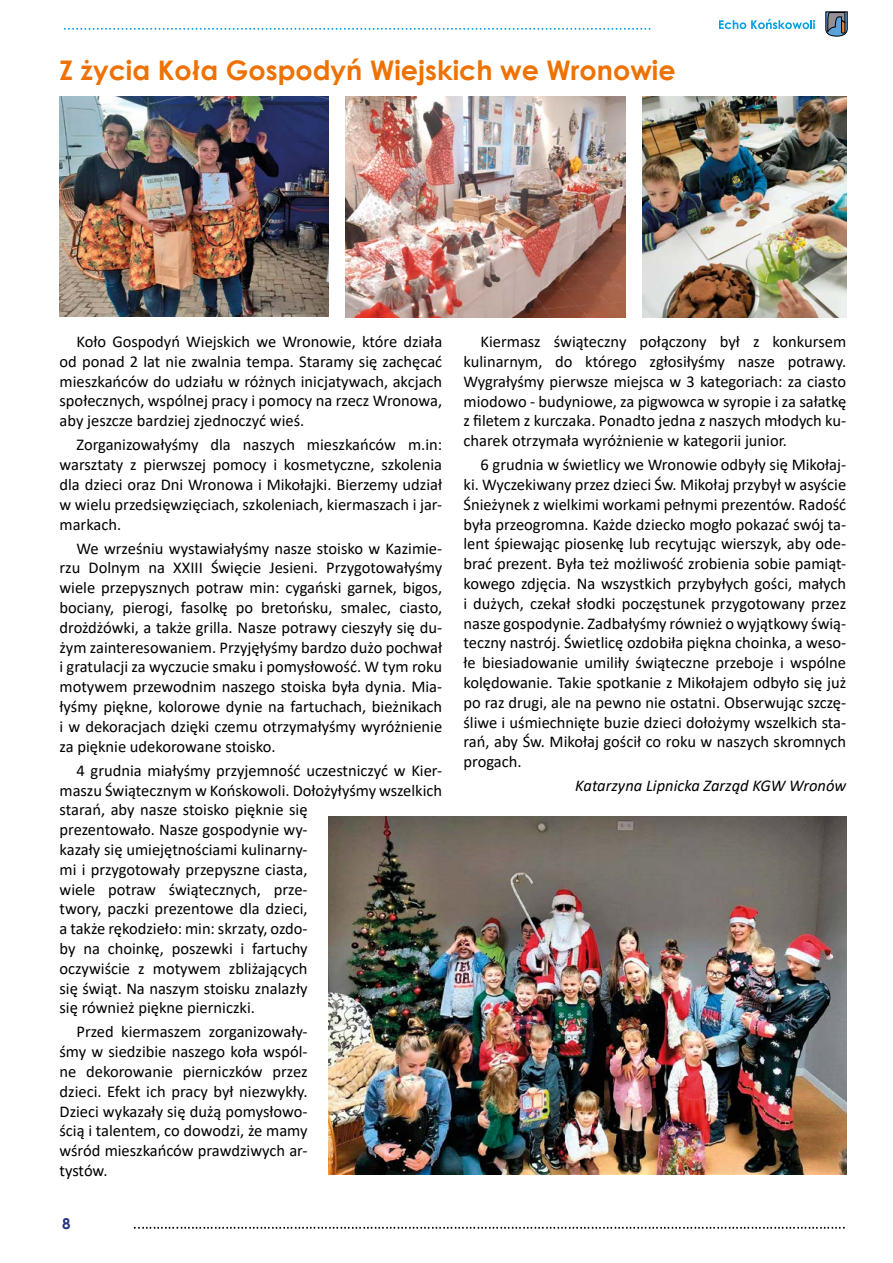
<style>
.page{position:relative;width:893px;height:1263px;background:#fff}
.page>*{position:absolute;margin:0;border:0;box-sizing:border-box;transform-origin:0 0}
.t1{font:700 27px "Century Gothic";color:#ee7203}
.t2{font:16.5px/19.8px "Calibri";color:#000;text-align:justify}
.t3{font:italic 16.5px "Calibri";color:#000}
.t4{font:700 15px "Century Gothic";color:#283583}
</style>
<div class="page">
<svg style="left:134px;top:1227px;width:711px;height:2px"></svg>
<svg style="left:719px;top:19px;width:96px;height:10px"></svg>
<svg style="left:64px;top:28px;width:586px;height:2px"></svg>
<svg style="left:825px;top:12px;width:22px;height:24px"></svg>
<img style="left:329px;top:816px;width:517px;height:359px">
<img style="left:60px;top:97px;width:269px;height:220px">
<img style="left:346px;top:97px;width:280px;height:221px">
<img style="left:643px;top:97px;width:203px;height:221px">
<h1 class="t1" style="left:60px;top:49px;width:618px">Z życia Koła Gospodyń Wiejskich we Wronowie</h1>
<p class="t2" style="left:60px;top:331px;width:384px;text-indent:17px">Koło Gospodyń Wiejskich we Wronowie, które działa od ponad 2 lat nie zwalnia tempa. Staramy się zachęcać mieszkańców do udziału w różnych inicjatywach, akcjach społecznych, wspólnej pracy i pomocy na rzecz Wronowa, aby jeszcze bardziej zjednoczyć wieś.</p>
<p class="t2" style="left:60px;top:435px;width:384px;text-indent:17px">Zorganizowałyśmy dla naszych mieszkańców m.in: warsztaty z pierwszej pomocy i kosmetyczne, szkolenia dla dzieci oraz Dni Wronowa i Mikołajki. Bierzemy udział w wielu przedsięwzięciach, szkoleniach, kiermaszach i jar&shy;markach.</p>
<p class="t2" style="left:60px;top:538px;width:384px;text-indent:17px">We wrześniu wystawiałyśmy nasze stoisko w Kazimie&shy;rzu Dolnym na XXIII Święcie Jesieni. Przygotowałyśmy wiele przepysznych potraw min: cygański garnek, bigos, bociany, pierogi, fasolkę po bretońsku, smalec, ciasto, drożdżówki, a także grilla. Nasze potrawy cieszyły się du&shy;żym zainteresowaniem. Przyjęłyśmy bardzo dużo pochwał i gratulacji za wyczucie smaku i pomysłowość. W tym roku motywem przewodnim naszego stoiska była dynia. Mia&shy;łyśmy piękne, kolorowe dynie na fartuchach, bieżnikach i w dekoracjach dzięki czemu otrzymałyśmy wyróżnienie za pięknie udekorowane stoisko.</p>
<p class="t2" style="left:60px;top:760px;width:384px;text-align:left;text-indent:17px">4 grudnia miałyśmy przyjemność uczestniczyć w Kier&shy;maszu Świątecznym w Końskowoli. Dołożyłyśmy wszelkich starań, aby nasze stoisko pięknie się<br>prezentowało. Nasze gospodynie wy-<br>kazały się umiejętnościami kulinarny-<br>mi i przygotowały przepyszne ciasta,<br>wiele potraw świątecznych, prze-<br>twory, paczki prezentowe dla dzieci,<br>a także rękodzieło: min: skrzaty, ozdo-<br>by na choinkę, poszewki i fartuchy<br>oczywiście z motywem zbliżających<br>się świąt. Na naszym stoisku znalazły<br>się również piękne pierniczki.</p>
<p class="t2" style="left:60px;top:1021px;width:250px;text-indent:17px">Przed kiermaszem zorganizowały&shy;śmy w siedzibie naszego koła wspól&shy;ne dekorowanie pierniczków przez dzieci. Efekt ich pracy był niezwykły.<br>Dzieci wykazały się dużą pomysłowo&shy;ścią i talentem, co dowodzi, że mamy wśród mieszkańców prawdziwych ar&shy;tystów.</p>
<p class="t4" style="left:62px;top:1212px;width:10px">8</p>
<p class="t2" style="left:463px;top:331px;width:384px;text-indent:17px">Kiermasz świąteczny połączony był z konkursem kulinarnym, do którego zgłosiłyśmy nasze potrawy.<br>Wygrałyśmy pierwsze miejsca w 3 kategoriach: za ciasto miodowo - budyniowe, za pigwowca w syropie i za sałatkę z filetem z kurczaka. Ponadto jedna z naszych młodych ku&shy;charek otrzymała wyróżnienie w kategorii junior.</p>
<p class="t2" style="left:463px;top:454px;width:384px;text-indent:17px">6 grudnia w świetlicy we Wronowie odbyły się Mikołaj&shy;ki. Wyczekiwany przez dzieci Św. Mikołaj przybył w asyście Śnieżynek z wielkimi workami pełnymi prezentów. Radość była przeogromna. Każde dziecko mogło pokazać swój ta&shy;lent śpiewając piosenkę lub recytując wierszyk, aby ode&shy;brać prezent. Była też możliwość zrobienia sobie pamiąt&shy;kowego zdjęcia. Na wszystkich przybyłych gości, małych i dużych, czekał słodki poczęstunek przygotowany przez nasze gospodynie. Zadbałyśmy również o wyjątkowy świą&shy;teczny nastrój. Świetlicę ozdobiła piękna choinka, a weso&shy;łe biesiadowanie umiliły świąteczne przeboje i wspólne kolędowanie. Takie spotkanie z Mikołajem odbyło się już po raz drugi, ale na pewno nie ostatni. Obserwując szczę&shy;śliwe i uśmiechnięte buzie dzieci dołożymy wszelkich sta&shy;rań, aby Św. Mikołaj gościł co roku w naszych skromnych progach.</p>
<p class="t3" style="left:575px;top:774px;width:272px">Katarzyna Lipnicka Zarząd KGW Wronów</p>
</div>
